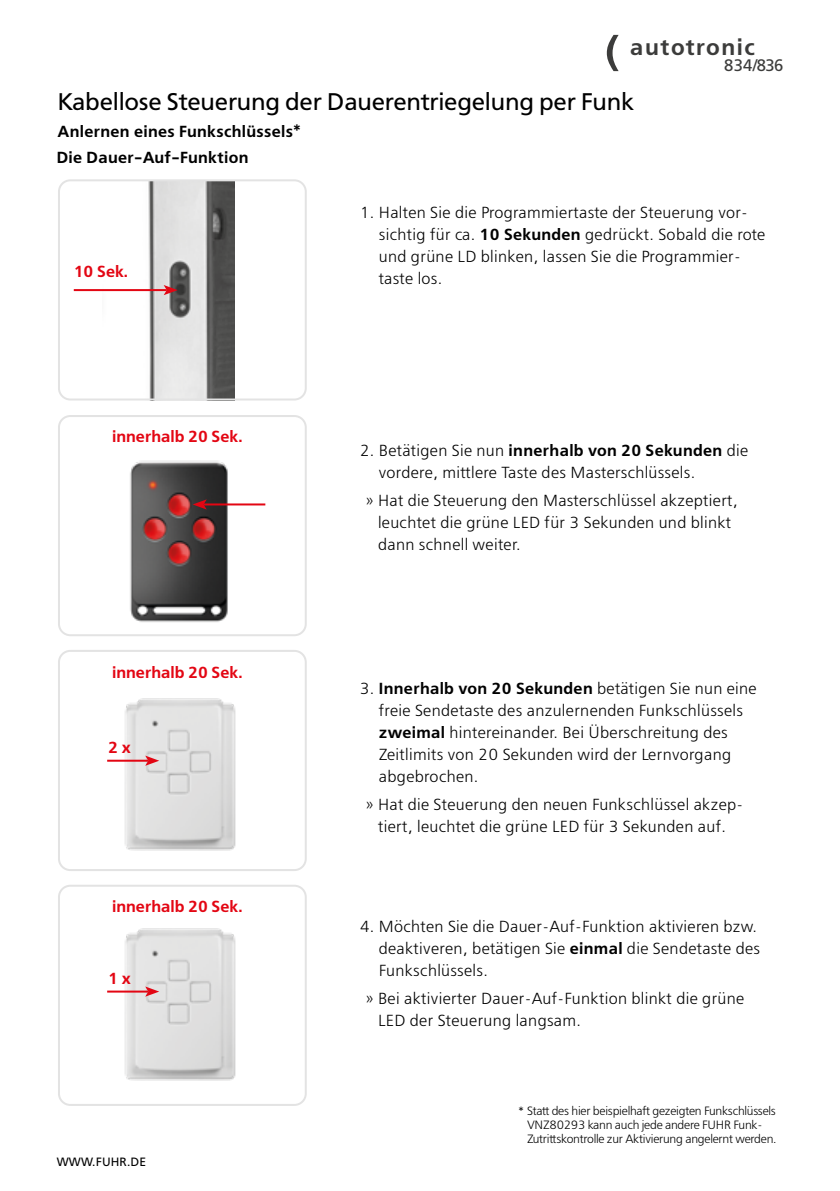
<style>
.page{position:relative;width:840px;height:1191px;background:#fff}
.page>*{position:absolute;margin:0;border:0;box-sizing:border-box;transform-origin:0 0}
.t1{font:24px "Free Set";letter-spacing:-.01em;color:#000}
.t2{font:600 22.6px "Free Set";letter-spacing:.07em;color:#3c3c3b}
.t3{font:16.6px "Free Set";letter-spacing:-.01em;color:#3c3c3b}
.t4{font:300 16px/22px "Free Set";letter-spacing:.02em;color:#000}
.t5{font:600 16px "Free Set";color:#e30613}
.t6{font:600 16px "Free Set";letter-spacing:.02em;color:#000}
.t7{font:300 12px/14px "Free Set";letter-spacing:-.02em;color:#000}
.t8{font:12px "Free Set";letter-spacing:.01em;color:#000}
.s1{font-weight:600}
</style>
<div class="page">
<svg style="left:606px;top:35px;width:12px;height:36px"></svg>
<div style="left:58px;top:884px;width:248px;height:222px;border:2px solid #e3e3e3;border-radius:11px"></div>
<div style="left:58px;top:650px;width:248px;height:221px;border:2px solid #e3e3e3;border-radius:11px"></div>
<div style="left:58px;top:415px;width:248px;height:221px;border:2px solid #e3e3e3;border-radius:11px"></div>
<img style="left:117px;top:928px;width:119px;height:153px">
<img style="left:117px;top:698px;width:119px;height:153px">
<img style="left:130px;top:460px;width:119px;height:162px">
<img style="left:102px;top:182px;width:132px;height:215px">
<hr style="left:74px;top:289px;width:93px;height:2px;background:#e30613">
<svg style="left:163px;top:285px;width:15px;height:10px"></svg>
<hr style="left:203px;top:503px;width:62px;height:2px;background:#e30613">
<svg style="left:192px;top:499px;width:14px;height:10px"></svg>
<hr style="left:107px;top:759px;width:41px;height:2px;background:#e30613">
<svg style="left:145px;top:755px;width:14px;height:11px"></svg>
<hr style="left:107px;top:990px;width:41px;height:2px;background:#e30613">
<svg style="left:145px;top:986px;width:14px;height:10px"></svg>
<div style="left:58px;top:179px;width:248px;height:221px;border:2px solid #e3e3e3;border-radius:11px"></div>
<h2 class="t2" style="left:630px;top:34px;width:126px">autotronic</h2>
<h1 class="t1" style="left:57px;top:87px;width:578px">Kabellose Steuerung der Dauerentriegelung per Funk</h1>
<p class="t6" style="left:57px;top:122px;width:245px">Anlernen eines Funkschlüssels*</p>
<p class="t6" style="left:57px;top:148px;width:193px">Die Dauer-Auf-Funktion</p>
<p class="t3" style="left:723px;top:55px;width:61px">834/836</p>
<p class="t5" style="left:74px;top:261px;width:56px">10 Sek.</p>
<p class="t5" style="left:112px;top:427px;width:132px">innerhalb 20 Sek.</p>
<p class="t5" style="left:112px;top:663px;width:132px">innerhalb 20 Sek.</p>
<p class="t5" style="left:108px;top:738px;width:24px">2 x</p>
<p class="t5" style="left:112px;top:897px;width:132px">innerhalb 20 Sek.</p>
<p class="t5" style="left:108px;top:969px;width:24px">1 x</p>
<p class="t8" style="left:57px;top:1154px;width:91px">WWW.FUHR.DE</p>
<p class="t4" style="left:378px;top:201px;width:388px;text-indent:-19px">1. Halten Sie die Programmiertaste der Steuerung vor&shy;sichtig für ca. <span class="s1">10 Sekunden</span> gedrückt. Sobald die rote und grüne LD blinken, lassen Sie die Programmier&shy;taste los.</p>
<p class="t4" style="left:378px;top:439px;width:371px;text-indent:-19px">2. Betätigen Sie nun <span class="s1">innerhalb von 20 Sekunden</span> die vordere, mittlere Taste des Masterschlüssels.</p>
<p class="t4" style="left:378px;top:489px;width:361px;text-indent:-13px">» Hat die Steuerung den Masterschlüssel akzeptiert, leuchtet die grüne LED für 3 Sekunden und blinkt dann schnell weiter.</p>
<p class="t4" style="left:378px;top:678px;width:379px;text-indent:-19px">3. <span class="s1">Innerhalb von 20 Sekunden</span> betätigen Sie nun eine freie Sendetaste des anzulernenden Funkschlüssels <span class="s1">zweimal</span> hintereinander. Bei Überschreitung des Zeitlimits von 20 Sekunden wird der Lernvorgang abgebrochen.</p>
<p class="t4" style="left:365px;top:793px;width:379px;text-align:center">» Hat die Steuerung den neuen Funkschlüssel akzep&shy;tiert, leuchtet die grüne LED für 3 Sekunden auf.</p>
<p class="t4" style="left:378px;top:916px;width:382px;text-indent:-19px">4. Möchten Sie die Dauer-Auf-Funktion aktivieren bzw. deaktiveren, betätigen Sie <span class="s1">einmal</span> die Sendetaste des<br>Funkschlüssels.</p>
<p class="t4" style="left:378px;top:987px;width:367px;text-indent:-13px">» Bei aktivierter Dauer-Auf-Funktion blinkt die grüne<br>LED der Steuerung langsam.</p>
<p class="t7" style="left:526px;top:1104px;width:251px;text-indent:-9px">* Statt des hier beispielhaft gezeigten Funkschlüssels<br>VNZ80293 kann auch jede andere FUHR Funk-<br>Zutrittskontrolle zur Aktivierung angelernt werden.</p>
</div>
